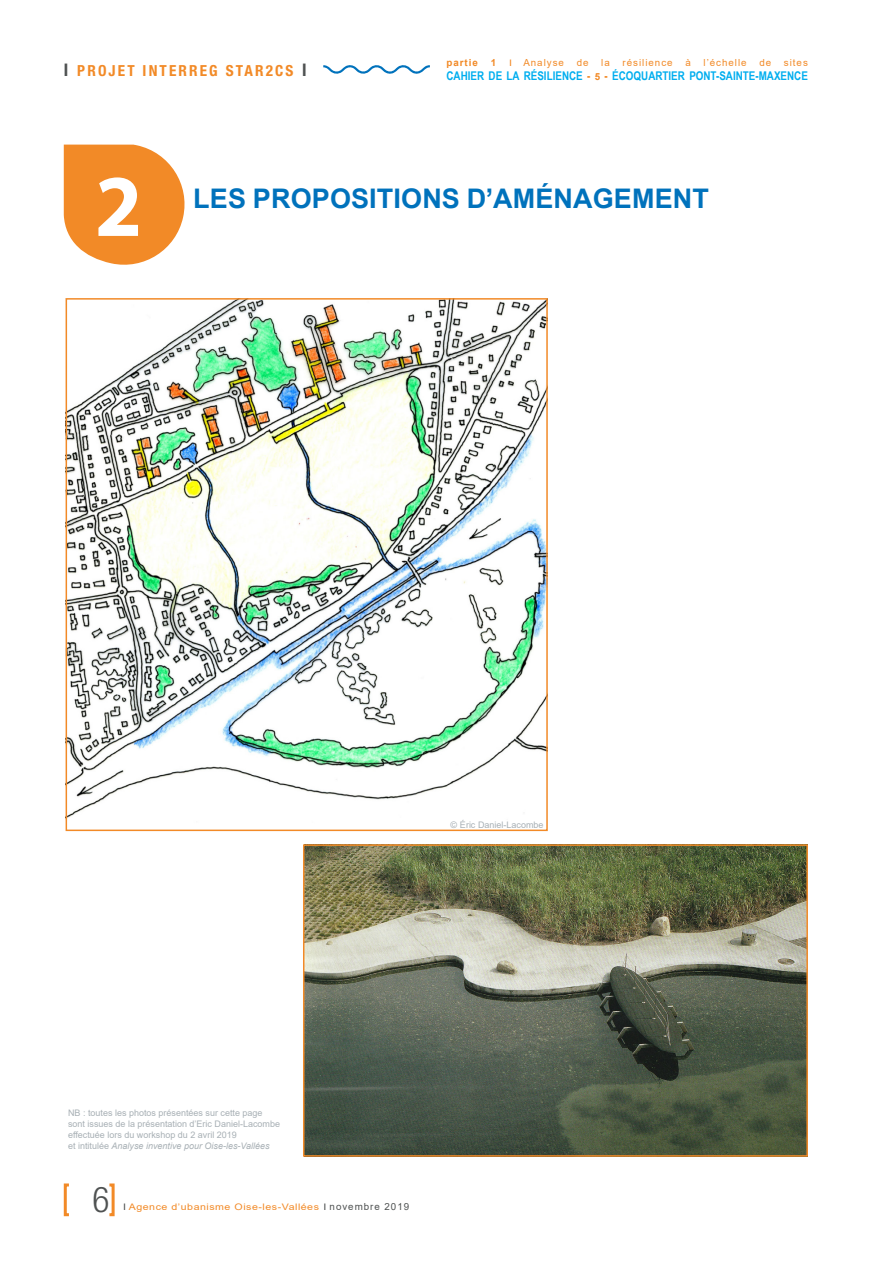
<style>
.page{position:relative;width:893px;height:1263px;background:#fff}
.page>*{position:absolute;margin:0;border:0;box-sizing:border-box;transform-origin:0 0}
.t1{font:700 88.5px "Myriad Pro";color:#fff}
.t2{font:300 condensed 35.4px "Helvetica Neue";color:#4f5252}
.t3{font:700 27px "Arial";letter-spacing:.005em;color:#0072bc}
.t4{font:700 condensed 15.3px "Helvetica Neue";letter-spacing:.14em;color:#f28a27}
.t5{font:700 12px "Arial Narrow";color:#00aeef}
.t6{font:9.75px "Arial";letter-spacing:.1em;color:#f28a27}
.t7{font:700 9.75px "Arial";letter-spacing:.1em;color:#f28a27}
.t8{font:9px/10.8px "Arial";color:#a8b0b5}
.t9{font:9px "Arial";letter-spacing:.05em;color:#f28a27;scale:1.18 1}
.s1{font-size:17.4px;color:#4f5252}
.s2{font-size:9px}
.s3{color:#f28a27}
.s4{font-family:"Arial";font-size:9.75px;color:#f28a27}
.s5{font-style:italic}
.s6{color:#4f5252}
.s7{font-size:9.75px;color:#4f5252}
</style>
<div class="page">
<svg style="left:323px;top:65px;width:107px;height:9px"></svg>
<div style="left:108px;top:1183px;width:7px;height:33px;border:3px solid #f28a27"></div>
<div style="left:64px;top:1183px;width:6px;height:33px;border:3px solid #f28a27"></div>
<img style="left:69px;top:301px;width:476px;height:517px">
<div style="left:66px;top:298px;width:482px;height:533px;border:2px solid #f28a27"></div>
<img style="left:306px;top:847px;width:499px;height:307px">
<div style="left:303px;top:844px;width:505px;height:313px;border:2px solid #f28a27"></div>
<svg style="left:64px;top:145px;width:121px;height:120px"></svg>
<h3 class="t4" style="left:64px;top:61px;width:244px"><span class="s1">I</span> PROJET INTERREG STAR2CS <span class="s1">I</span></h3>
<p class="t7" style="left:446px;top:55px;width:33px">partie</p>
<p class="t7" style="left:491px;top:55px;width:7px">1</p>
<p class="t6" style="left:509px;top:56px;width:56px"><span class="s2">I</span> Analyse</p>
<p class="t6" style="left:577px;top:56px;width:13px">de</p>
<p class="t6" style="left:601px;top:56px;width:10px">la</p>
<p class="t6" style="left:623px;top:56px;width:52px">résilience</p>
<p class="t6" style="left:685px;top:56px;width:7px">à</p>
<p class="t6" style="left:703px;top:56px;width:45px">l’échelle</p>
<p class="t6" style="left:759px;top:56px;width:13px">de</p>
<p class="t6" style="left:784px;top:56px;width:25px">sites</p>
<h3 class="t5" style="left:446px;top:67px;width:363px">CAHIER DE LA RÉSILIENCE <span class="s3">-</span> <span class="s4">5</span> <span class="s3">-</span> ÉCOQUARTIER PONT-SAINTE-MAXENCE</h3>
<h1 class="t1" style="left:95px;top:148px;width:49px">2</h1>
<h3 class="t3" style="left:193px;top:179px;width:517px">LES PROPOSITIONS D’AMÉNAGEMENT</h3>
<p class="t8" style="left:451px;top:820px;width:94px">© Éric Daniel-Lacombe</p>
<p class="t8" style="left:68px;top:1108px;width:214px">NB : toutes les photos présentées sur cette page sont issues de la présentation d’Eric Daniel-Lacombe effectuée lors du workshop du 2 avril 2019<br>et intitulée <span class="s5">Analyse inventive pour Oise-les-Vallées</span></p>
<h2 class="t2" style="left:92px;top:1179px;width:18px">6</h2>
<p class="t9" style="left:123px;top:1201px;width:244px"><span class="s6">I</span> Agence d’ubanisme Oise-les-Vallées <span class="s6">I</span> <span class="s7">novembre 2019</span></p>
</div>
